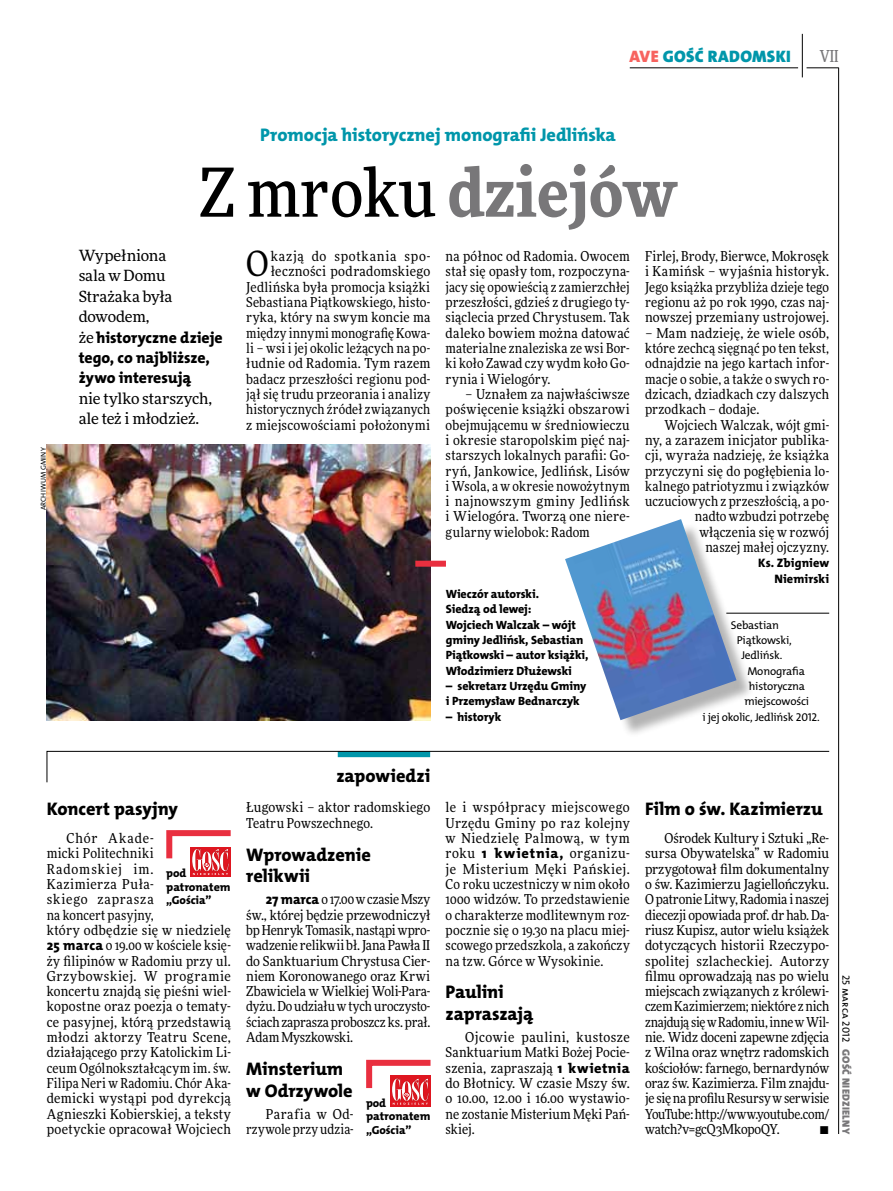
<style>
.page{position:relative;width:893px;height:1191px;background:#fff}
.page>*{position:absolute;margin:0;border:0;box-sizing:border-box;transform-origin:0 0}
.t1{font:900 67.5px "Freeday Narrow";color:#787779}
.t2{font:34.8px "Freeday Narrow News";color:#000}
.t3{font:18.3px/21.6px "The Mix HP8 Ex Bld";color:#000}
.t4{font:18.3px "The Mix HP8 Ex Bld";color:#0096aa}
.t5{font:16.65px "The Mix HP9 Blk";letter-spacing:.02em;color:#0096aa}
.t6{font:500 16.5px "Freeday Narrow";color:#787779;scale:.9 1}
.t7{font:15.75px/20.4px "The Mix HP8 Ex Bld";letter-spacing:-.005em;color:#000}
.t8{font:15.45px/20.4px "Freeday News";letter-spacing:-.01em;color:#000}
.t9{font:13.65px/15.3px "Freeday Narrow News";letter-spacing:.015em;color:#000;text-align:justify}
.t10{font:12.3px/15.3px "The Mix HP8 Ex Bld";letter-spacing:.01em;color:#000;text-align:right}
.t11{font:12px/15.3px "The Mix HP8 Ex Bld";letter-spacing:-.005em;color:#000}
.t12{font:11.7px/13.5px "The Mix HP8 Ex Bld";letter-spacing:-.005em;color:#000}
.t13{font:11.4px "The Mix HP5 Plain";letter-spacing:-.015em;color:#000}
.t14{font:10.5px "The Mix HP9 Blk";letter-spacing:.025em;color:#787779}
.t15{font:10.5px "The Mix HP5 Plain";color:#000}
.t16{font:7.2px "The Mix HP5 Plain";letter-spacing:.015em;color:#000}
.s1{color:#f7635f}
.s2{font-weight:500;color:#000}
.s3{font-family:"Freeday News";font-size:15.45px}
.s4{font-family:"The Mix HP8 Ex Bld";font-size:13.95px}
</style>
<div class="page">
<hr style="left:806px;top:68px;width:33px;height:1px;background:#000">
<hr style="left:630px;top:68px;width:168px;height:1px;background:#000">
<hr style="left:838px;top:68px;width:1px;height:1066px;background:#000">
<hr style="left:802px;top:34px;width:1px;height:43px;background:#000">
<hr style="left:726px;top:613px;width:103px;height:1px;background:#000">
<img style="left:47px;top:445px;width:384px;height:275px">
<div style="left:567px;top:521px;width:186px;height:216px;background:#000;opacity:.3"></div>
<img style="left:565px;top:519px;width:171px;height:201px">
<div style="left:415px;top:560px;width:31px;height:6px;background:#e92f3f"></div>
<svg style="left:47px;top:751px;width:783px;height:31px"></svg>
<div style="left:190px;top:847px;width:40px;height:30px;background:#df1620"></div>
<svg style="left:166px;top:830px;width:65px;height:45px"></svg>
<svg style="left:390px;top:1104px;width:40px;height:2px"></svg>
<svg style="left:366px;top:1059px;width:65px;height:45px"></svg>
<p class="t5" style="left:629px;top:46px;width:163px"><span class="s1">AVE</span> GOŚĆ RADOMSKI</p>
<p class="t6" style="left:820px;top:46px;width:22px">VII</p>
<p class="t16" style="left:39px;top:510px;width:64px;rotate:-90deg">Arch iwum gminy</p>
<h3 class="t4" style="left:260px;top:123px;width:357px">Promocja historycznej monografii Jedlińska</h3>
<h1 class="t1" style="left:199px;top:148px;width:479px"><span class="s2">Z mroku</span> dziejów</h1>
<p class="t8" style="left:79px;top:245px;width:95px">Wypełniona sala w Domu<br>Strażaka była dowodem,</p>
<p class="t7" style="left:79px;top:327px;width:146px"><span class="s3">że</span> historyczne dzieje tego, co najbliższe, żywo interesują</p>
<p class="t8" style="left:79px;top:388px;width:135px">nie tylko starszych, ale też i młodzież.</p>
<p class="t9" style="left:246px;top:248px;width:186px;text-align:right">kazją do spotkania spo&shy;łeczności podradomskiego<br>Jedlińska była promocja książki<br>Sebastiana Piątkowskiego, histo&shy;ryka, który na swym koncie ma między innymi monografię Kowa&shy;li – wsi i jej okolic leżących na po&shy;łudnie od Radomia. Tym razem badacz przeszłości regionu pod&shy;jął się trudu przeorania i analizy historycznych źródeł związanych z miejscowościami położonymi</p>
<p class="t9" style="left:446px;top:248px;width:186px">na północ od Radomia. Owocem stał się opasły tom, rozpoczyna&shy;jacy się opowieścią z zamierzchłej przeszłości, gdzieś z drugiego ty&shy;siąclecia przed Chrystusem. Tak daleko bowiem można datować materialne znaleziska ze wsi Bor&shy;ki koło Zawad czy wydm koło Go&shy;rynia i Wielogóry.</p>
<h2 class="t2" style="left:246px;top:243px;width:24px">O</h2>
<p class="t9" style="left:446px;top:386px;width:186px;text-indent:20px">– Uznałem za najwłaściwsze poświęcenie książki obszarowi obejmującemu w średniowieczu i okresie staropolskim pięć naj&shy;starszych lokalnych parafii: Go&shy;ryń, Jankowice, Jedlińsk, Lisów i Wsola, a w okresie nowożytnym i najnowszym gminy Jedlińsk i Wielogóra. Tworzą one niere&shy;gularny wielobok: Radom</p>
<p class="t11" style="left:446px;top:586px;width:144px">Wieczór autorski.<br>Siedzą od lewej:<br>Wojciech Walczak – wójt gminy Jedlińsk, Sebastian<br>Piątkowski – autor książki,<br>Włodzimierz Dłużewski</p>
<p class="t11" style="left:446px;top:678px;width:142px">– sekretarz Urzędu Gminy i Przemysław Bednarczyk</p>
<p class="t11" style="left:446px;top:709px;width:57px">– historyk</p>
<p class="t9" style="left:645px;top:248px;width:186px">Firlej, Brody, Bierwce, Mokrosęk i Kamińsk – wyjaśnia historyk.<br>Jego książka przybliża dzieje tego regionu aż po rok 1990, czas naj&shy;nowszej przemiany ustrojowej.</p>
<p class="t9" style="left:645px;top:325px;width:186px">– Mam nadzieję, że wiele osób, które zechcą sięgnąć po ten tekst, odnajdzie na jego kartach infor&shy;macje o sobie, a także o swych ro&shy;dzicach, dziadkach czy dalszych przodkach – dodaje.</p>
<p class="t9" style="left:645px;top:417px;width:186px;text-align:right">Wojciech Walczak, wójt gmi&shy;ny, a zarazem inicjator publika&shy;cji, wyraża nadzieję, że książka przyczyni się do pogłębienia lo&shy;kalnego patriotyzmu i związków uczuciowych z przeszłością, a po&shy;nadto wzbudzi potrzebę włączenia się w rozwój<br>naszej małej ojczyzny.</p>
<p class="t10" style="left:758px;top:556px;width:72px">Ks. Zbigniew<br>Niemirski</p>
<p class="t13" style="left:731px;top:617px;width:50px">Sebastian</p>
<p class="t13" style="left:737px;top:633px;width:56px">Piątkowski,</p>
<p class="t13" style="left:741px;top:648px;width:43px">Jedlińsk.</p>
<p class="t13" style="left:747px;top:663px;width:59px">Monografia</p>
<p class="t13" style="left:749px;top:679px;width:58px">historyczna</p>
<p class="t13" style="left:744px;top:694px;width:66px">miejscowości</p>
<p class="t13" style="left:702px;top:709px;width:119px">i jej okolic, Jedlińsk 2012.</p>
<h3 class="t3" style="left:47px;top:798px;width:133px">Koncert pasyjny</h3>
<p class="t9" style="left:47px;top:830px;width:186px;text-align:left;text-indent:20px">Chór Akade-<br>micki Politechniki<br>Radomskiej im.<br>Kazimierza Puła-<br>skiego zaprasza<br>na koncert pasyjny,<br>który odbędzie się w niedzielę<br><span class="s4">25 marca</span> o 19.00 w kościele księ&shy;ży filipinów w Radomiu przy ul.<br>Grzybowskiej. W programie koncertu znajdą się pieśni wiel&shy;kopostne oraz poezja o tematy&shy;ce pasyjnej, którą przedstawią młodzi aktorzy Teatru Scene, działającego przy Katolickim Li&shy;ceum Ogólnokształcącym im. św.<br>Filipa Neri w Radomiu. Chór Aka&shy;demicki wystąpi pod dyrekcją<br>Agnieszki Kobierskiej, a teksty poetyckie opracował Wojciech</p>
<p class="t12" style="left:166px;top:866px;width:66px">pod patronatem „Gościa”</p>
<h3 class="t3" style="left:336px;top:765px;width:95px">zapowiedzi</h3>
<p class="t9" style="left:246px;top:799px;width:186px">Ługowski – aktor radomskiego<br>Teatru Powszechnego.</p>
<h3 class="t3" style="left:246px;top:843px;width:126px">Wprowadzenie relikwii</h3>
<p class="t9" style="left:246px;top:891px;width:186px;text-indent:20px"><span class="s4">27 marca</span> o 17.00 w czasie Mszy św., której będzie przewodniczył bp Henryk Tomasik, nastąpi wpro&shy;wadzenie relikwii bł. Jana Pawła II do Sanktuarium Chrystusa Cier&shy;niem Koronowanego oraz Krwi Zbawiciela w Wielkiej Woli-Para&shy;dyżu. Do udziału w tych uroczysto&shy;ściach zaprasza proboszcz ks. prał.<br>Adam Myszkowski.</p>
<h3 class="t3" style="left:246px;top:1058px;width:108px">Minsterium w Odrzywole</h3>
<p class="t9" style="left:246px;top:1106px;width:109px;text-align:right">Parafia w Od&shy;rzywole przy udzia-</p>
<p class="t12" style="left:366px;top:1096px;width:66px">pod patronatem „Gościa”</p>
<p class="t9" style="left:446px;top:799px;width:186px">le i współpracy miejscowego Urzędu Gminy po raz kolejny w Niedzielę Palmową, w tym roku <span class="s4">1 kwietnia,</span> organizu&shy;je Misterium Męki Pańskiej.<br>Co roku uczestniczy w nim około 1000 widzów. To przedstawienie o charakterze modlitewnym roz&shy;pocznie się o 19.30 na placu miej&shy;scowego przedszkola, a zakończy na tzw. Górce w Wysokinie.</p>
<h3 class="t3" style="left:446px;top:981px;width:89px">Paulini zapraszają</h3>
<p class="t9" style="left:446px;top:1029px;width:186px;text-indent:20px">Ojcowie paulini, kustosze Sanktuarium Matki Bożej Pocie&shy;szenia, zapraszają <span class="s4">1 kwietnia </span>do Błotnicy. W czasie Mszy św. o 10.00, 12.00 i 16.00 wystawio&shy;ne zostanie Misterium Męki Pań&shy;skiej.</p>
<h3 class="t3" style="left:645px;top:798px;width:179px">Film o św. Kazimierzu</h3>
<p class="t9" style="left:645px;top:830px;width:186px;text-indent:20px">Ośrodek Kultury i Sztuki „Re&shy;sursa Obywatelska” w Radomiu przygotował film dokumentalny o św. Kazimierzu Jagiellończyku.<br>O patronie Litwy, Radomia i naszej diecezji opowiada prof. dr hab. Da&shy;riusz Kupisz, autor wielu książek dotyczących historii Rzeczypo&shy;spolitej szlacheckiej. Autorzy filmu oprowadzają nas po wielu miejscach związanych z królewi&shy;czem Kazimierzem; niektóre z nich znajdują się w Radomiu, inne w Wil&shy;nie. Widz doceni zapewne zdjęcia z Wilna oraz wnętrz radomskich kościołów: farnego, bernardynów oraz św. Kazimierza. Film znajdu&shy;je się na profilu Resursy w serwisie YouTube: http://www.youtube.com/ watch?v=gcQ3MkopoQY.</p>
<p class="t9" style="left:819px;top:1121px;width:11px">•</p>
<p class="t15" style="left:853px;top:974px;width:69px;rotate:90deg">25 marca 2012</p>
<p class="t14" style="left:853px;top:1049px;width:86px;rotate:90deg">GOŚĆ NIEDZIELNY</p>
</div>
